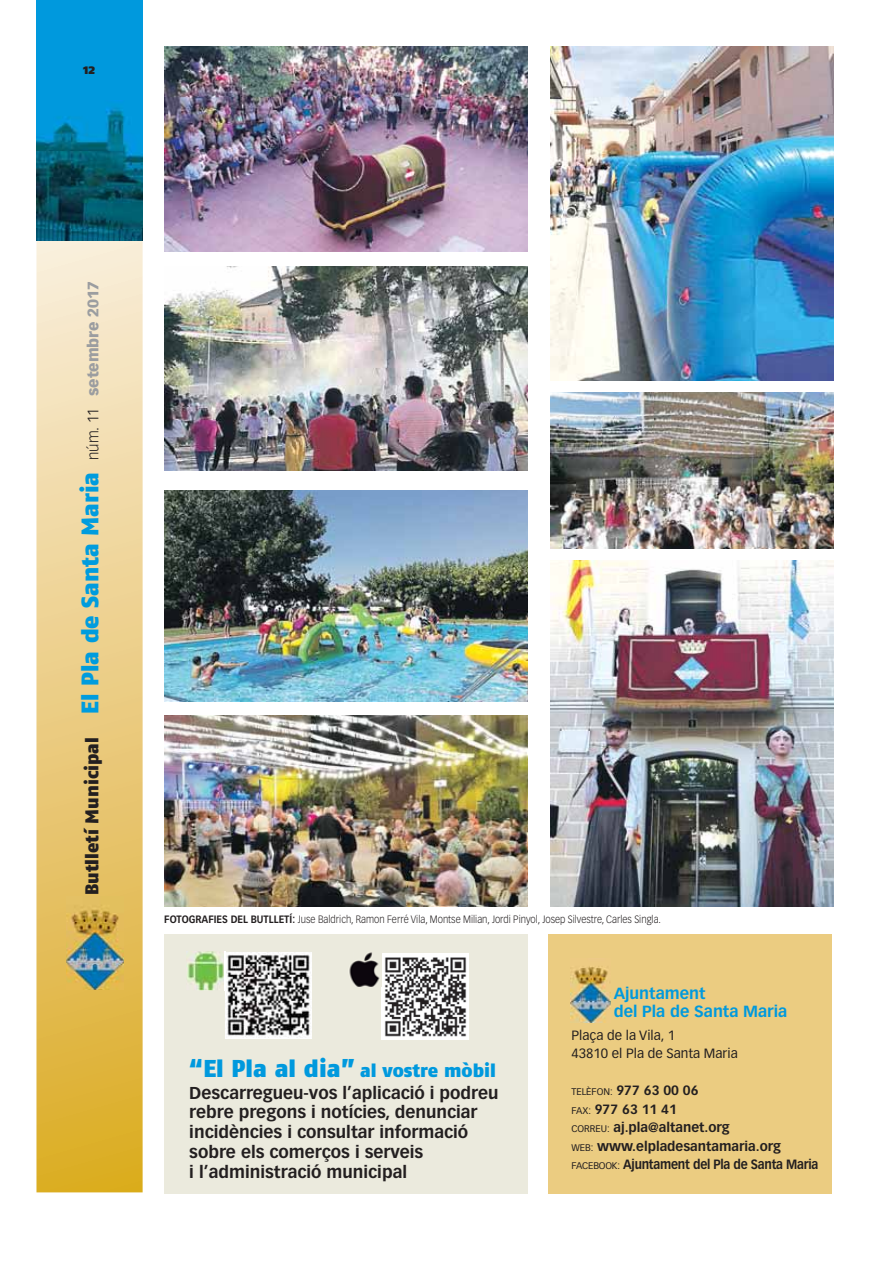
<style>
.page{position:relative;width:893px;height:1263px;background:#fff}
.page>*{position:absolute;margin:0;border:0;box-sizing:border-box;transform-origin:0 0}
.t1{font:900 18.75px "Fago No";color:#09d}
.t2{font:900 18.6px "Fago No";color:#231f20}
.t3{font:700 16.95px/19.8px "Vectora LH";color:#231f20}
.t4{font:700 15.9px/18.5px "Vectora LH";color:#09d}
.t5{font:900 13.5px "Fago No";color:#231f20}
.t6{font:700 13.2px/18.5px "Vectora LH";color:#231f20}
.t7{font:13.2px/18.5px "Vectora LH";color:#231f20}
.t8{font:300 10.5px "Vectora LH";color:#231f20;scale:.9 1}
.s1{font-size:24px;color:#009cde}
.s2{font-family:"Vectora LH";font-weight:300;font-size:15px}
.s3{font-family:"Vectora LH";font-size:15px;color:#9b9da0}
.s4{font-weight:700}
.s5{font-size:24.3px}
.s6{font-weight:400;font-size:9.45px}
</style>
<div class="page">
<div style="left:164px;top:934px;width:364px;height:259px;background:#ebeadd"></div>
<div style="left:549px;top:934px;width:283px;height:259px;background:#ebcc81"></div>
<img style="left:571px;top:966px;width:39px;height:56px">
<img style="left:225px;top:952px;width:86px;height:86px">
<img style="left:382px;top:953px;width:86px;height:87px">
<img style="left:186px;top:951px;width:40px;height:39px">
<img style="left:349px;top:952px;width:31px;height:35px">
<img style="left:550px;top:560px;width:283px;height:346px">
<img style="left:550px;top:392px;width:283px;height:157px">
<img style="left:164px;top:47px;width:363px;height:204px">
<img style="left:550px;top:47px;width:283px;height:334px">
<img style="left:164px;top:266px;width:364px;height:205px">
<img style="left:164px;top:490px;width:364px;height:211px">
<img style="left:164px;top:716px;width:364px;height:190px">
<svg style="left:36px;top:240px;width:107px;height:952px;background:#eacd83"></svg>
<img style="left:66px;top:897px;width:58px;height:92px">
<div style="left:36px;top:0;width:107px;height:240px;background:#09d"></div>
<img style="left:36px;top:100px;width:107px;height:140px">
<p class="t5" style="left:83px;top:64px;width:14px">12</p>
<p class="t2" style="left:85px;top:895px;width:615px;rotate:-90deg">Butlletí Municipal <span class="s1">El Pla de Santa Maria</span> <span class="s2">núm. 11</span> <span class="s3">setembre 2017</span></p>
<p class="t8" style="left:164px;top:915px;width:553px"><span class="s4">FOTOGRAFIES DEL BUTLLETÍ:</span> Juse Baldrich, Ramon Ferré Vila, Montse Milian, Jordi Pinyol, Josep Silvestre, Carles Singla.</p>
<p class="t1" style="left:189px;top:1064px;width:308px"><span class="s5">“El Pla al dia”</span> al vostre mòbil</p>
<p class="t3" style="left:189px;top:1084px;width:311px">Descarregueu-vos l’aplicació i podreu rebre pregons i notícies, denunciar incidències i consultar informació sobre els comerços i serveis<br>i l’administració municipal</p>
<p class="t4" style="left:614px;top:985px;width:175px">Ajuntament<br>del Pla de Santa Maria</p>
<p class="t7" style="left:571px;top:1027px;width:168px">Plaça de la Vila, 1<br>43810 el Pla de Santa Maria</p>
<p class="t6" style="left:571px;top:1082px;width:248px"><span class="s6">TELÈFON:</span> 977 63 00 06<br><span class="s6">FAX:</span> 977 63 11 41<br><span class="s6">CORREU:</span> aj.pla@altanet.org<br><span class="s6">WEB:</span> www.elpladesantamaria.org<br><span class="s6">FACEBOOK:</span> Ajuntament del Pla de Santa Maria</p>
</div>
